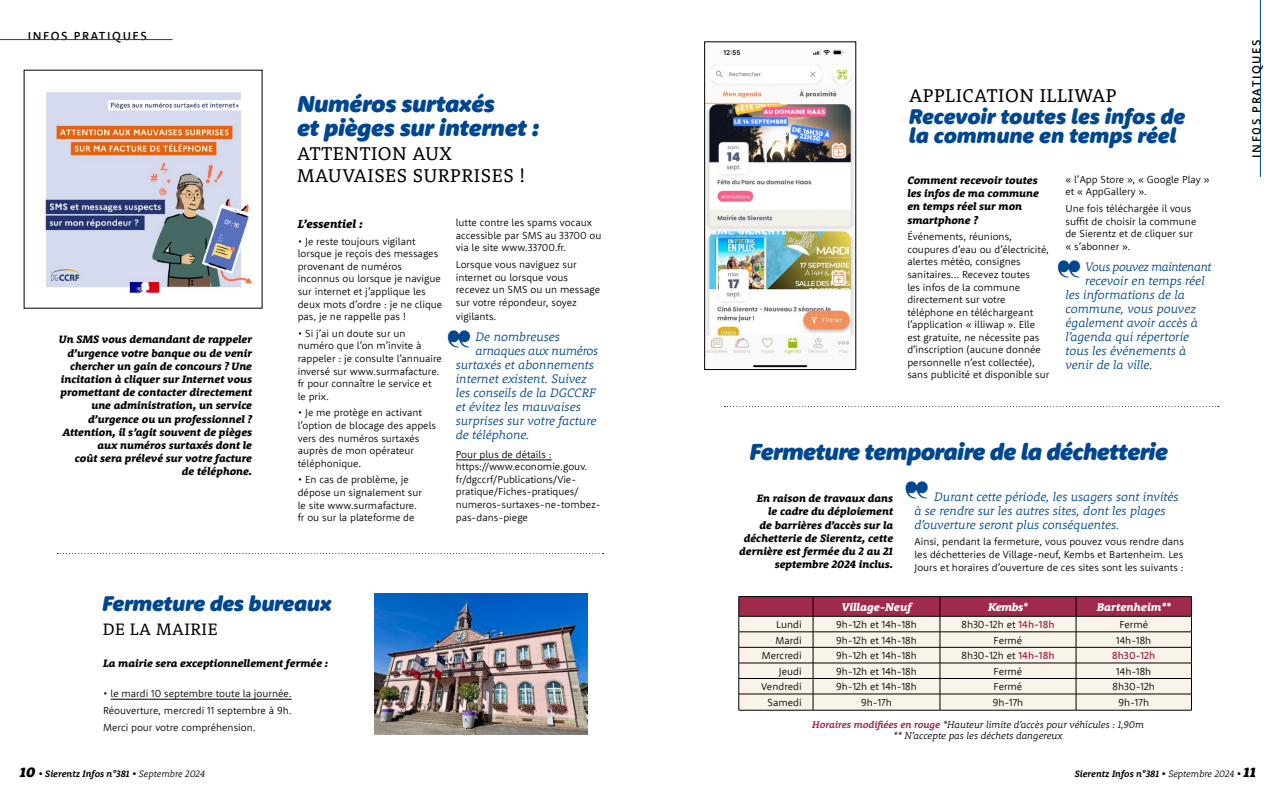
<style>
.page{position:relative;width:1276px;height:794px;background:#fff}
.page>*{position:absolute;margin:0;border:0;box-sizing:border-box;transform-origin:0 0}
.t1{font:italic 900 24px/24px "Rooney Sans";letter-spacing:-.03em;color:#004790}
.t2{font:italic 900 22px/19px "Rooney Sans";letter-spacing:-.01em;color:#004790}
.t3{font:19px/22px "Rooney";letter-spacing:.03em;color:#000}
.t4{font:17px "Rooney";letter-spacing:.03em;color:#000}
.t5{font:italic 300 12.6px/14px "Rooney";color:#004790}
.t6{font:italic 300 12.6px "Rooney";letter-spacing:-.03em;color:#004790}
.t7{font:italic 300 12.6px "Rooney";letter-spacing:-.02em;color:#004790}
.t8{font:500 12px "Rooney Sans";letter-spacing:.135em;color:#000}
.t9{font:italic 800 12px "Rooney";color:#000}
.t10{font:italic 800 11.5px "Rooney";color:#fff}
.t11{font:italic 800 11px/13.2px "Rooney";color:#000;text-align:right}
.t12{font:300 10.4px/12.5px "Rooney Sans";color:#000}
.t13{font:500 10.4px "Rooney Sans";color:#9f2a4c}
.t14{font:italic 300 10px/11px "Rooney";color:#000;text-align:center}
.t15{font:italic 700 9.5px "Rooney";color:#000}
.s1{font-weight:500;color:#9f2a4c}
.s2{font-weight:700;color:#9f2a4c}
.s3{font-weight:900;font-size:14px}
.s4{font-weight:300}
</style>
<div class="page">
<hr style="left:456px;top:459px;width:96px;height:1px;background:#000">
<hr style="left:1260px;top:0;width:1px;height:177px;background:#004790">
<img style="left:45px;top:92px;width:207px;height:202px">
<img style="left:706px;top:49px;width:148px;height:319px">
<div style="left:704px;top:42px;width:152px;height:328px;border:1px solid #000"></div>
<hr style="left:0;top:39px;width:173px;height:1px;background:#004790">
<hr style="left:111px;top:699px;width:181px;height:1px;background:#000">
<img style="left:375px;top:593px;width:212px;height:141px">
<svg style="left:57px;top:553px;width:546px;height:1px"></svg>
<svg style="left:724px;top:406px;width:494px;height:1px"></svg>
<svg style="left:738px;top:596px;width:454px;height:114px;background:#d8c0bf"></svg>
<hr style="left:738px;top:710px;width:75px;height:1px;background:#000">
<hr style="left:813px;top:710px;width:127px;height:1px;background:#000">
<hr style="left:940px;top:710px;width:136px;height:1px;background:#000">
<hr style="left:1076px;top:710px;width:115px;height:1px;background:#000">
<p class="t8" style="left:28px;top:28px;width:121px">INFOS PRATIQUES</p>
<p class="t11" style="left:59px;top:333px;width:195px">Un SMS vous demandant de rappeler d’urgence votre banque ou de venir chercher un gain de concours ? Une incitation à cliquer sur Internet vous promettant de contacter directement une administration, un service d’urgence ou un professionnel ?<br>Attention, il s’agit souvent de pièges aux numéros surtaxés dont le<br>coût sera prélevé sur votre facture<br>de téléphone.</p>
<h1 class="t1" style="left:297px;top:91px;width:244px">Numéros surtaxés<br>et pièges sur internet :</h1>
<h3 class="t3" style="left:297px;top:142px;width:230px">ATTENTION AUX<br>MAUVAISES SURPRISES !</h3>
<p class="t9" style="left:298px;top:216px;width:66px">L’essentiel :</p>
<p class="t12" style="left:298px;top:235px;width:146px">• Je reste toujours vigilant lorsque je reçois des messages provenant de numéros inconnus ou lorsque je navigue sur internet et j’applique les deux mots d’ordre : je ne clique pas, je ne rappelle pas !</p>
<p class="t12" style="left:298px;top:327px;width:146px">• Si j’ai un doute sur un numéro que l’on m’invite à rappeler : je consulte l’annuaire inversé sur www.surmafacture. fr pour connaître le service et le prix.</p>
<p class="t12" style="left:298px;top:406px;width:140px">• Je me protège en activant l’option de blocage des appels vers des numéros surtaxés auprès de mon opérateur téléphonique.</p>
<p class="t12" style="left:298px;top:473px;width:126px">• En cas de problème, je dépose un signalement sur le site www.surmafacture. fr ou sur la plateforme de</p>
<p class="t12" style="left:456px;top:216px;width:147px">lutte contre les spams vocaux accessible par SMS au 33700 ou via le site www.33700.fr.</p>
<p class="t12" style="left:456px;top:258px;width:146px">Lorsque vous naviguez sur internet ou lorsque vous recevez un SMS ou un message sur votre répondeur, soyez</p>
<p class="t12" style="left:456px;top:310px;width:42px">vigilants.</p>
<p class="t5" style="left:475px;top:329px;width:86px">De nombreuses</p>
<p class="t7" style="left:475px;top:342px;width:124px">arnaques aux numéros</p>
<p class="t5" style="left:456px;top:357px;width:140px">surtaxés et abonnements</p>
<p class="t5" style="left:456px;top:371px;width:133px">internet existent. Suivez</p>
<p class="t5" style="left:456px;top:385px;width:141px">les conseils de la DGCCRF</p>
<p class="t5" style="left:456px;top:399px;width:126px">et évitez les mauvaises</p>
<p class="t5" style="left:456px;top:413px;width:142px">surprises sur votre facture</p>
<p class="t5" style="left:456px;top:427px;width:75px">de téléphone.</p>
<p class="t12" style="left:456px;top:448px;width:146px">Pour plus de détails : https://www.economie.gouv. fr/dgccrf/Publications/Vie&shy;pratique/Fiches-pratiques/ numeros-surtaxes-ne-tombez&shy;pas-dans-piege</p>
<h2 class="t2" style="left:102px;top:593px;width:231px">Fermeture des bureaux</h2>
<h3 class="t4" style="left:103px;top:618px;width:116px">DE LA MAIRIE</h3>
<p class="t11" style="left:103px;top:656px;width:227px">La mairie sera exceptionnellement fermée :</p>
<p class="t12" style="left:103px;top:685px;width:190px;line-height:16.8px;text-align:justify">• le mardi 10 septembre toute la journée.<br>Réouverture, mercredi 11 septembre à 9h.<br>Merci pour votre compréhension.</p>
<h3 class="t3" style="left:909px;top:84px;width:209px">APPLICATION ILLIWAP</h3>
<h2 class="t2" style="left:909px;top:106px;width:278px">Recevoir toutes les infos de la commune en temps réel</h2>
<p class="t11" style="left:907px;top:173px;width:133px;text-align:left">Comment recevoir toutes les infos de ma commune en temps réel sur mon smartphone ?</p>
<p class="t12" style="left:907px;top:230px;width:143px">Événements, réunions, coupures d’eau ou d’électricité, alertes météo, consignes sanitaires... Recevez toutes<br>les infos de la commune directement sur votre téléphone en téléchargeant l’application « illiwap ». Elle est gratuite, ne nécessite pas d’inscription (aucune donnée personnelle n’est collectée), sans publicité et disponible sur</p>
<p class="t12" style="left:1065px;top:173px;width:146px">« l’App Store », « Google Play » et « AppGallery ».</p>
<p class="t12" style="left:1065px;top:202px;width:132px">Une fois téléchargée il vous suffit de choisir la commune de Sierentz et de cliquer sur « s’abonner ».</p>
<p class="t6" style="left:1085px;top:258px;width:128px">Vous pouvez maintenant</p>
<p class="t5" style="left:1085px;top:273px;width:121px">recevoir en temps réel</p>
<p class="t5" style="left:1065px;top:287px;width:121px">les informations de la</p>
<p class="t5" style="left:1065px;top:301px;width:132px">commune, vous pouvez</p>
<p class="t5" style="left:1065px;top:315px;width:134px">également avoir accès à</p>
<p class="t5" style="left:1065px;top:329px;width:125px">l’agenda qui répertorie</p>
<p class="t5" style="left:1065px;top:343px;width:122px">tous les événements à</p>
<p class="t5" style="left:1065px;top:357px;width:89px">venir de la ville.</p>
<h1 class="t1" style="left:749px;top:439px;width:420px">Fermeture temporaire de la déchetterie</h1>
<p class="t11" style="left:739px;top:491px;width:155px">En raison de travaux dans<br>le cadre du déploiement<br>de barrières d’accès sur la déchetterie de Sierentz, cette dernière est fermée du 2 au 21 septembre 2024 inclus.</p>
<p class="t5" style="left:914px;top:489px;width:266px;text-indent:20px">Durant cette période, les usagers sont invités à se rendre sur les autres sites, dont les plages d’ouverture seront plus conséquentes.</p>
<p class="t12" style="left:914px;top:535px;width:271px;text-align:justify">Ainsi, pendant la fermeture, vous pouvez vous rendre dans les déchetteries de Village-neuf, Kembs et Bartenheim. Les Jours et horaires d’ouverture de ces sites sont les suivants :</p>
<p class="t10" style="left:841px;top:599px;width:72px">Village-Neuf</p>
<p class="t10" style="left:988px;top:599px;width:41px">Kembs*</p>
<p class="t10" style="left:1096px;top:599px;width:76px">Bartenheim**</p>
<p class="t12" style="left:776px;top:618px;width:27px">Lundi</p>
<p class="t12" style="left:836px;top:618px;width:82px">9h-12h et 14h-18h</p>
<p class="t12" style="left:961px;top:618px;width:94px">8h30-12h et <span class="s1">14h-18h</span></p>
<p class="t12" style="left:1119px;top:618px;width:30px">Fermé</p>
<p class="t12" style="left:775px;top:633px;width:28px">Mardi</p>
<p class="t12" style="left:836px;top:633px;width:82px">9h-12h et 14h-18h</p>
<p class="t12" style="left:993px;top:633px;width:30px">Fermé</p>
<p class="t12" style="left:1116px;top:633px;width:37px">14h-18h</p>
<p class="t12" style="left:762px;top:649px;width:41px">Mercredi</p>
<p class="t12" style="left:836px;top:649px;width:82px">9h-12h et 14h-18h</p>
<p class="t12" style="left:961px;top:649px;width:94px">8h30-12h et <span class="s1">14h-18h</span></p>
<p class="t13" style="left:1112px;top:648px;width:45px">8h30-12h</p>
<p class="t12" style="left:779px;top:664px;width:24px">Jeudi</p>
<p class="t12" style="left:836px;top:664px;width:82px">9h-12h et 14h-18h</p>
<p class="t12" style="left:993px;top:664px;width:30px">Fermé</p>
<p class="t12" style="left:1116px;top:664px;width:37px">14h-18h</p>
<p class="t12" style="left:761px;top:680px;width:42px">Vendredi</p>
<p class="t12" style="left:836px;top:680px;width:82px">9h-12h et 14h-18h</p>
<p class="t12" style="left:993px;top:680px;width:30px">Fermé</p>
<p class="t12" style="left:1112px;top:680px;width:44px">8h30-12h</p>
<p class="t12" style="left:767px;top:696px;width:36px">Samedi</p>
<p class="t12" style="left:861px;top:696px;width:32px">9h-17h</p>
<p class="t12" style="left:992px;top:696px;width:32px">9h-17h</p>
<p class="t12" style="left:1118px;top:696px;width:32px">9h-17h</p>
<p class="t14" style="left:812px;top:718px;width:333px"><span class="s2">Horaires modifiées en rouge</span> *Hauteur limite d’accès pour véhicules : 1,90m ** N’accepte pas les déchets dangereux</p>
<p class="t8" style="left:1248px;top:158px;width:120px;rotate:-90deg">INF0S PRATIQUES</p>
<p class="t15" style="left:20px;top:767px;width:187px"><span class="s3">10</span> • Sierentz Infos n°381 • <span class="s4">Septembre 2024</span></p>
<p class="t15" style="left:1074px;top:767px;width:183px">Sierentz Infos n°381 • <span class="s4">Septembre 2024</span> • <span class="s3">11</span></p>
</div>
